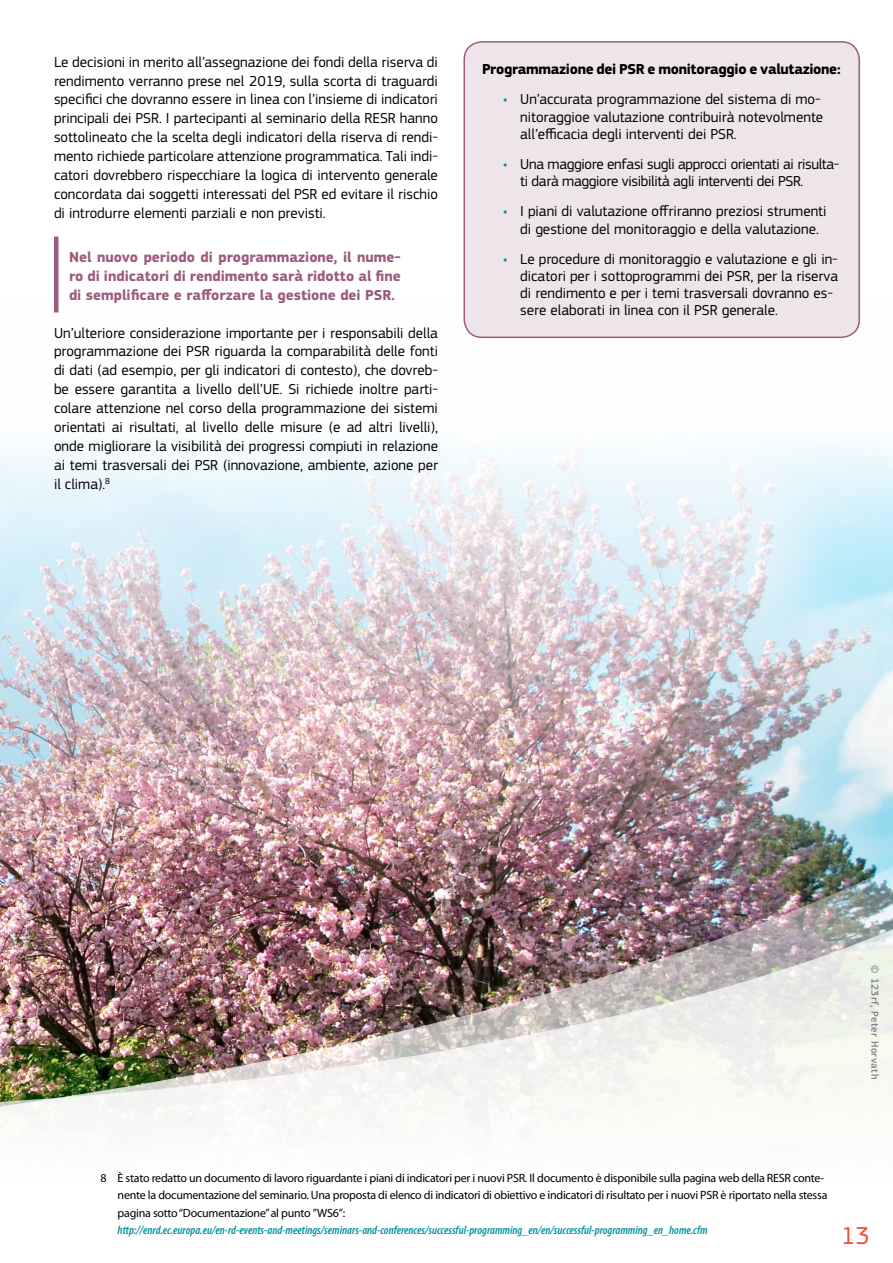
<style>
.page{position:relative;width:893px;height:1263px;background:#fff}
.page>*{position:absolute;margin:0;border:0;box-sizing:border-box;transform-origin:0 0}
.t1{font:25.5px "PF Square Sans Pro";color:#f05135}
.t2{font:15px/18.9px "PF Square Sans Pro";color:#000}
.t3{font:700 15px/18.9px "PF Square Sans Pro";color:#9b5c7e;text-align:justify}
.t4{font:15px/17.2px "PF Square Sans Pro";letter-spacing:-.02em;color:#000}
.t5{font:700 15px "PF Square Sans Pro";letter-spacing:-.02em;color:#000}
.t6{font:12px/17.4px "Myriad Pro";letter-spacing:-.02em;color:#000}
.t7{font:italic 600 condensed 12px "Myriad Pro";color:#00929c}
.t8{font:500 10.5px "PF Square Sans Pro";letter-spacing:.04em;color:#808285}
.s1{font-family:"Myriad Pro";font-weight:600;font-style:italic;font-stretch:condensed;color:#00929c}
</style>
<div class="page">
<img style="left:0;top:302px;width:893px;height:548px">
<img style="left:0;top:850px;width:893px;height:271px">
<hr style="left:54px;top:237px;width:4px;height:75px;background:#9b5c7e">
<div style="left:464px;top:42px;width:395px;height:295px;background:#ede5e9;border-radius:18px"></div>
<div style="left:463px;top:41px;width:397px;height:297px;border:2px solid #9b5c7e;border-radius:18px"></div>
<p class="t2" style="left:54px;top:52px;width:385px;text-align:justify">Le decisioni in merito all’assegnazione dei fondi della riserva di rendimento verranno prese nel 2019, sulla scorta di traguardi specifici che dovranno essere in linea con l’insieme di indicatori principali dei PSR. I partecipanti al seminario della RESR hanno sottolineato che la scelta degli indicatori della riserva di rendi&shy;mento richiede particolare attenzione programmatica. Tali indi&shy;catori dovrebbero rispecchiare la logica di intervento generale concordata dai soggetti interessati del PSR ed evitare il rischio di introdurre elementi parziali e non previsti.</p>
<p class="t3" style="left:69px;top:248px;width:333px">Nel nuovo periodo di programmazione, il nume&shy;ro di indicatori di rendimento sarà ridotto al fine di semplificare e rafforzare la gestione dei PSR.</p>
<p class="t2" style="left:54px;top:323px;width:385px;text-align:justify">Un’ulteriore considerazione importante per i responsabili della programmazione dei PSR riguarda la comparabilità delle fonti di dati (ad esempio, per gli indicatori di contesto), che dovreb&shy;be essere garantita a livello dell’UE. Si richiede inoltre parti&shy;colare attenzione nel corso della programmazione dei sistemi orientati ai risultati, al livello delle misure (e ad altri livelli), onde migliorare la visibilità dei progressi compiuti in relazione ai temi trasversali dei PSR (innovazione, ambiente, azione per il clima).<sup>8</sup></p>
<p class="t5" style="left:482px;top:61px;width:360px">Programmazione dei PSR e monitoraggio e valutazione:</p>
<p class="t2" style="left:520px;top:91px;width:304px;line-height:17.2px;text-indent:-17px"><span class="s1">•</span> Un’accurata programmazione del sistema di mo&shy;nitoraggioe valutazione contribuirà notevolmente all’efficacia degli interventi dei PSR.</p>
<p class="t4" style="left:520px;top:155px;width:321px;text-indent:-17px"><span class="s1">•</span> Una maggiore enfasi sugli approcci orientati ai risulta&shy;ti darà maggiore visibilità agli interventi dei PSR.</p>
<p class="t2" style="left:520px;top:203px;width:308px;line-height:17.2px;text-indent:-17px"><span class="s1">•</span> I piani di valutazione offriranno preziosi strumenti di gestione del monitoraggio e della valutazione.</p>
<p class="t2" style="left:520px;top:250px;width:319px;line-height:17.2px;text-indent:-17px"><span class="s1">•</span> Le procedure di monitoraggio e valutazione e gli in&shy;dicatori per i sottoprogrammi dei PSR, per la riserva di rendimento e per i temi trasversali dovranno es&shy;sere elaborati in linea con il PSR generale.</p>
<p class="t8" style="left:881px;top:965px;width:115px;rotate:90deg">© 123rf, Peter Horvath</p>
<p class="t6" style="left:118px;top:1169px;width:711px;text-indent:-17px">8 È stato redatto un documento di lavoro riguardante i piani di indicatori per i nuovi PSR. Il documento è disponibile sulla pagina web della RESR conte&shy;nente la documentazione del seminario. Una proposta di elenco di indicatori di obiettivo e indicatori di risultato per i nuovi PSR è riportato nella stessa pagina sotto “Documentazione” al punto ”WS6”:</p>
<p class="t7" style="left:118px;top:1223px;width:591px">http://enrd.ec.europa.eu/en-rd-events-and-meetings/seminars-and-conferences/successful-programming_en/en/successful-programming_en_home.cfm</p>
<h1 class="t1" style="left:841px;top:1220px;width:30px">13</h1>
</div>
